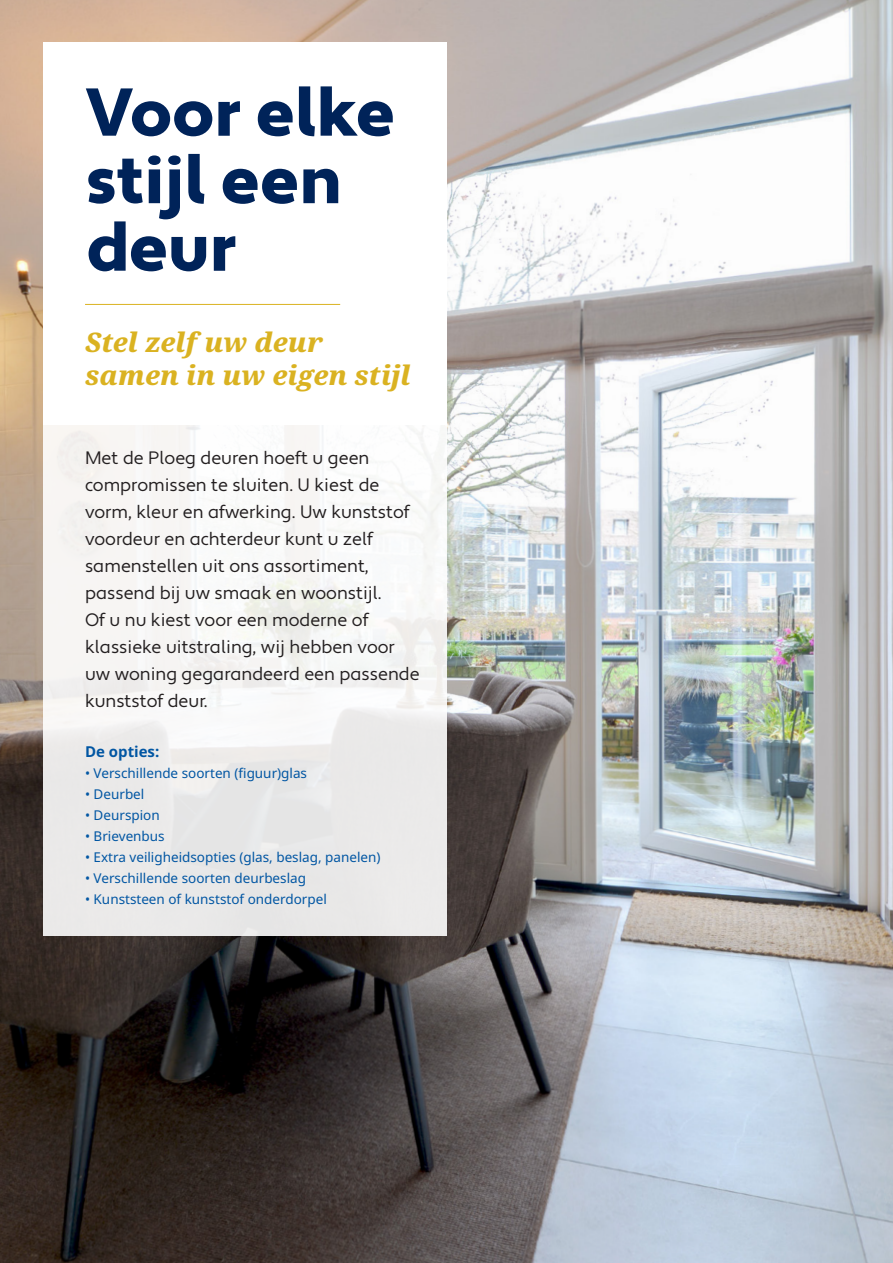
<style>
.page{position:relative;width:893px;height:1263px;background:#fff}
.page>*{position:absolute;margin:0;border:0;box-sizing:border-box;transform-origin:0 0}
.t1{font:900 67.5px "Apertura";color:#002359}
.t2{font:italic 800 27px/33px "Noto Serif";letter-spacing:.005em;color:#dab221}
._01_platte_tekst_zwa{font:18px/27px "Apertura";color:#231f20}
._01_platte_tekst_zwa-2{font:700 15px "Noto Sans";color:#0156a3}
._01_platte_tekst_zwa-3{font:13.5px "Noto Sans";color:#0156a3}
</style>
<div class="page">
<img style="left:0;top:0;width:893px;height:1263px">
<div style="left:43px;top:43px;width:403px;height:382px;background:#fff"></div>
<hr style="left:85px;top:304px;width:255px;height:1px;background:#dab221">
<div style="left:43px;top:425px;width:403px;height:510px;background:linear-gradient(to right,#f2f0ef,#f2f2f2)"></div>
<p class="t1" style="left:85px;top:71px;width:311px">Voor elke</p>
<p class="t1" style="left:85px;top:139px;width:258px">stijl een</p>
<p class="t1" style="left:85px;top:206px;width:153px">deur</p>
<p class="t2" style="left:85px;top:327px;width:327px">Stel zelf uw deur samen in uw eigen stijl</p>
<p class="_01_platte_tekst_zwa" style="left:85px;top:445px;width:336px">Met de Ploeg deuren hoeft u geen compromissen te sluiten. U kiest de vorm, kleur en afwerking. Uw kunststof voordeur en achterdeur kunt u zelf samenstellen uit ons assortiment, passend bij uw smaak en woonstijl.<br>Of u nu kiest voor een moderne of klassieke uitstraling, wij hebben voor uw woning gegarandeerd een passende kunststof deur.</p>
<p class="_01_platte_tekst_zwa-2" style="left:85px;top:740px;width:76px">De opties:</p>
<p class="_01_platte_tekst_zwa-3" style="left:85px;top:763px;width:224px">• Verschillende soorten (figuur)glas</p>
<p class="_01_platte_tekst_zwa-3" style="left:85px;top:784px;width:61px">• Deurbel</p>
<p class="_01_platte_tekst_zwa-3" style="left:85px;top:805px;width:76px">• Deurspion</p>
<p class="_01_platte_tekst_zwa-3" style="left:85px;top:826px;width:81px">• Brievenbus</p>
<p class="_01_platte_tekst_zwa-3" style="left:85px;top:847px;width:297px">• Extra veiligheidsopties (glas, beslag, panelen)</p>
<p class="_01_platte_tekst_zwa-3" style="left:85px;top:868px;width:223px">• Verschillende soorten deurbeslag</p>
<p class="_01_platte_tekst_zwa-3" style="left:85px;top:889px;width:243px">• Kunststeen of kunststof onderdorpel</p>
</div>
